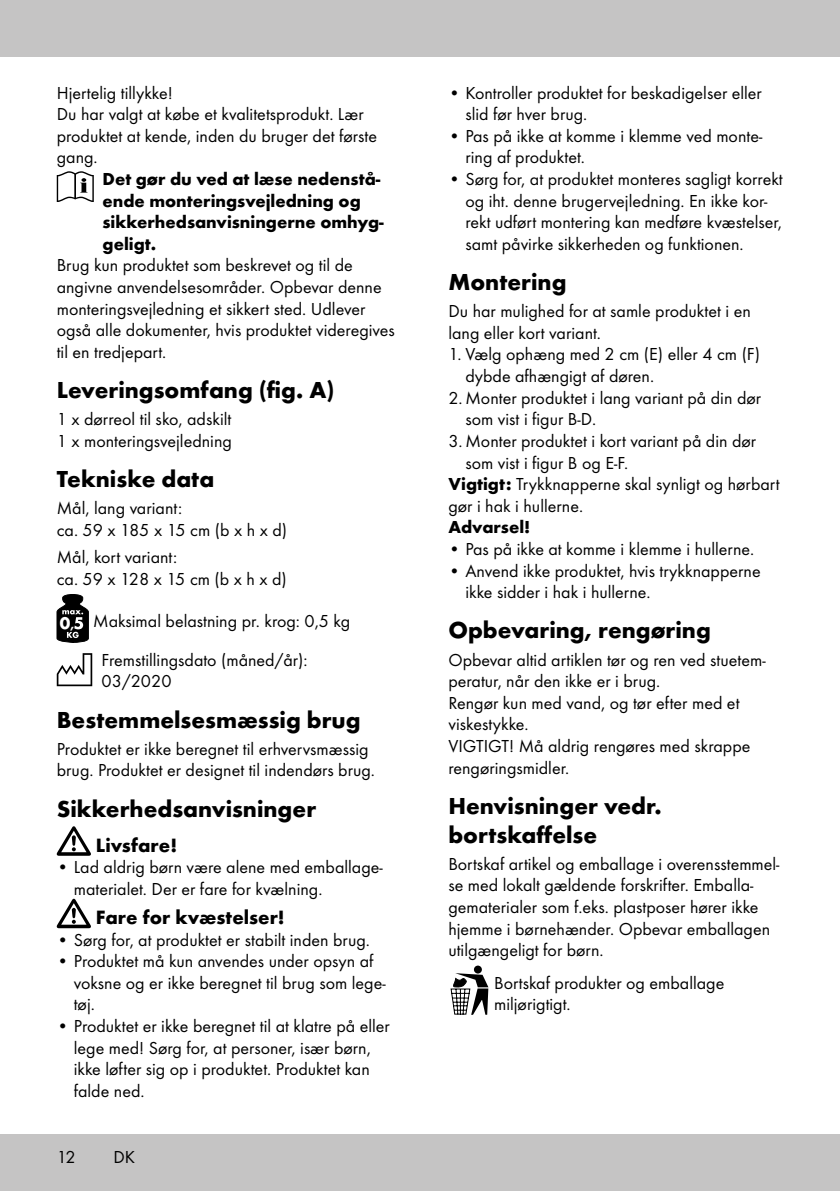
<style>
.page{position:relative;width:840px;height:1191px;background:#fff}
.page>*{position:absolute;margin:0;border:0;box-sizing:border-box;transform-origin:0 0}
.t1{font:700 24px/28.8px "Futura TOT";color:#000}
.t2{font:700 20px "Futura TOT";color:#000}
.t3{font:18px/21.6px "Futura TOT Boo";color:#000}
.t4{font:700 18px/21.6px "Futura TOT";color:#000}
.s1{font-family:"Futura TOT";font-weight:700}
</style>
<div class="page">
<div style="left:0;top:1134px;width:839px;height:57px;background:#c5c4c4"></div>
<div style="left:0;top:0;width:839px;height:57px;background:#c5c4c4"></div>
<svg style="left:57px;top:171px;width:37px;height:31px"></svg>
<svg style="left:57px;top:594px;width:32px;height:48px"></svg>
<svg style="left:57px;top:653px;width:35px;height:33px"></svg>
<svg style="left:57px;top:826px;width:34px;height:29px"></svg>
<svg style="left:57px;top:898px;width:34px;height:30px"></svg>
<svg style="left:473px;top:965px;width:8px;height:8px"></svg>
<svg style="left:450px;top:973px;width:38px;height:42px"></svg>
<p class="t3" style="left:57px;top:82px;width:321px">Hjertelig tillykke!<br>Du har valgt at købe et kvalitetsprodukt. Lær produktet at kende, inden du bruger det første gang.</p>
<p class="t4" style="left:102px;top:168px;width:282px">Det gør du ved at læse nedenstå&shy;ende monteringsvejledning og sikkerhedsanvisningerne omhyg&shy;geligt.</p>
<p class="t3" style="left:57px;top:254px;width:339px">Brug kun produktet som beskrevet og til de angivne anvendelsesområder. Opbevar denne monteringsvejledning et sikkert sted. Udlever også alle dokumenter, hvis produktet videregives til en tredjepart.</p>
<h1 class="t1" style="left:57px;top:375px;width:279px">Leveringsomfang (fig. A)</h1>
<p class="t3" style="left:57px;top:408px;width:176px">1 x dørreol til sko, adskilt<br>1 x monteringsvejledning</p>
<h1 class="t1" style="left:57px;top:464px;width:159px">Tekniske data</h1>
<p class="t3" style="left:57px;top:497px;width:232px">Mål, lang variant: ca.59x185x15cm(bxhxd)</p>
<p class="t3" style="left:57px;top:546px;width:231px">Mål, kort variant: ca.59x128x15cm(bxhxd)</p>
<p class="t3" style="left:60px;top:602px;width:291px;line-height:38.6px;text-align:center"><sub>0</sub><sub>,</sub> Maksimal belastning pr. krog: 0,5 kg<br>Fremstillingsdato (måned/år):</p>
<p class="t3" style="left:101px;top:670px;width:71px">03/2020</p>
<h1 class="t1" style="left:57px;top:704px;width:305px">Bestemmelsesmæssig brug</h1>
<p class="t3" style="left:57px;top:738px;width:319px">Produktet er ikke beregnet til erhvervsmæssig brug. Produktet er designet til indendørs brug.</p>
<h1 class="t1" style="left:57px;top:794px;width:261px">Sikkerhedsanvisninger</h1>
<p class="t2" style="left:96px;top:832px;width:83px">Livsfare!</p>
<p class="t3" style="left:74px;top:856px;width:310px;text-indent:-17px">• Lad aldrig børn være alene med emballage&shy;materialet. Der er fare for kvælning.</p>
<p class="t2" style="left:96px;top:905px;width:190px">Fare for kvæstelser!</p>
<p class="t3" style="left:57px;top:928px;width:314px">• Sørg for, at produktet er stabilt inden brug.</p>
<p class="t3" style="left:74px;top:950px;width:313px;text-indent:-17px">• Produktet må kun anvendes under opsyn af voksne og er ikke beregnet til brug som lege&shy;tøj.</p>
<p class="t3" style="left:74px;top:1015px;width:317px;text-indent:-17px">• Produktet er ikke beregnet til at klatre på eller lege med! Sørg for, at personer, især børn, ikke løfter sig op i produktet. Produktet kan falde ned.</p>
<p class="t3" style="left:57px;top:1146px;width:20px">12</p>
<p class="t3" style="left:113px;top:1146px;width:23px">DK</p>
<p class="t3" style="left:465px;top:82px;width:298px;text-indent:-17px">• Kontroller produktet for beskadigelser eller slid før hver brug.</p>
<p class="t3" style="left:465px;top:125px;width:298px;text-indent:-17px">• Pas på ikke at komme i klemme ved monte&shy;ring af produktet.</p>
<p class="t3" style="left:465px;top:168px;width:319px;text-indent:-17px">• Sørg for, at produktet monteres sagligt korrekt og iht. denne brugervejledning. En ikke kor&shy;rekt udført montering kan medføre kvæstelser, samt påvirke sikkerheden og funktionen.</p>
<h1 class="t1" style="left:448px;top:267px;width:119px">Montering</h1>
<p class="t3" style="left:448px;top:300px;width:304px">Du har mulighed for at samle produktet i en lang eller kort variant.</p>
<p class="t3" style="left:465px;top:343px;width:296px;text-indent:-17px">1. Vælg ophæng med 2 cm (E) eller 4 cm (F) dybde afhængigt af døren.</p>
<p class="t3" style="left:465px;top:387px;width:297px;text-indent:-17px">2. Monter produktet i lang variant på din dør som vist i figur B-D.</p>
<p class="t3" style="left:448px;top:430px;width:309px">3. Monter produktet i kort variant på din dør</p>
<p class="t3" style="left:465px;top:451px;width:164px">som vist i figur B og E-F.</p>
<p class="t3" style="left:448px;top:473px;width:332px"><span class="s1">Vigtigt:</span> Trykknapperne skal synligt og hørbart</p>
<p class="t3" style="left:448px;top:495px;width:136px">gør i hak i hullerne.</p>
<p class="t4" style="left:448px;top:516px;width:83px">Advarsel!</p>
<p class="t3" style="left:448px;top:538px;width:307px">• Pas på ikke at komme i klemme i hullerne.</p>
<p class="t3" style="left:465px;top:559px;width:297px;text-indent:-17px">• Anvend ikke produktet, hvis trykknapperne ikke sidder i hak i hullerne.</p>
<h1 class="t1" style="left:448px;top:615px;width:264px">Opbevaring, rengøring</h1>
<p class="t3" style="left:448px;top:648px;width:318px">Opbevar altid artiklen tør og ren ved stuetem&shy;peratur, når den ikke er i brug.<br>Rengør kun med vand, og tør efter med et viskestykke.<br>VIGTIGT! Må aldrig rengøres med skrappe rengøringsmidler.</p>
<h1 class="t1" style="left:448px;top:791px;width:215px">Henvisninger vedr. bortskaffelse</h1>
<p class="t3" style="left:448px;top:853px;width:332px">Bortskaf artikel og emballage i overensstemmel&shy;se med lokalt gældende forskrifter. Emballa&shy;gematerialer som f.eks. plastposer hører ikke hjemme i børnehænder. Opbevar emballagen utilgængeligt for børn.</p>
<p class="t3" style="left:494px;top:972px;width:232px">Bortskaf produkter og emballage miljørigtigt.</p>
</div>
